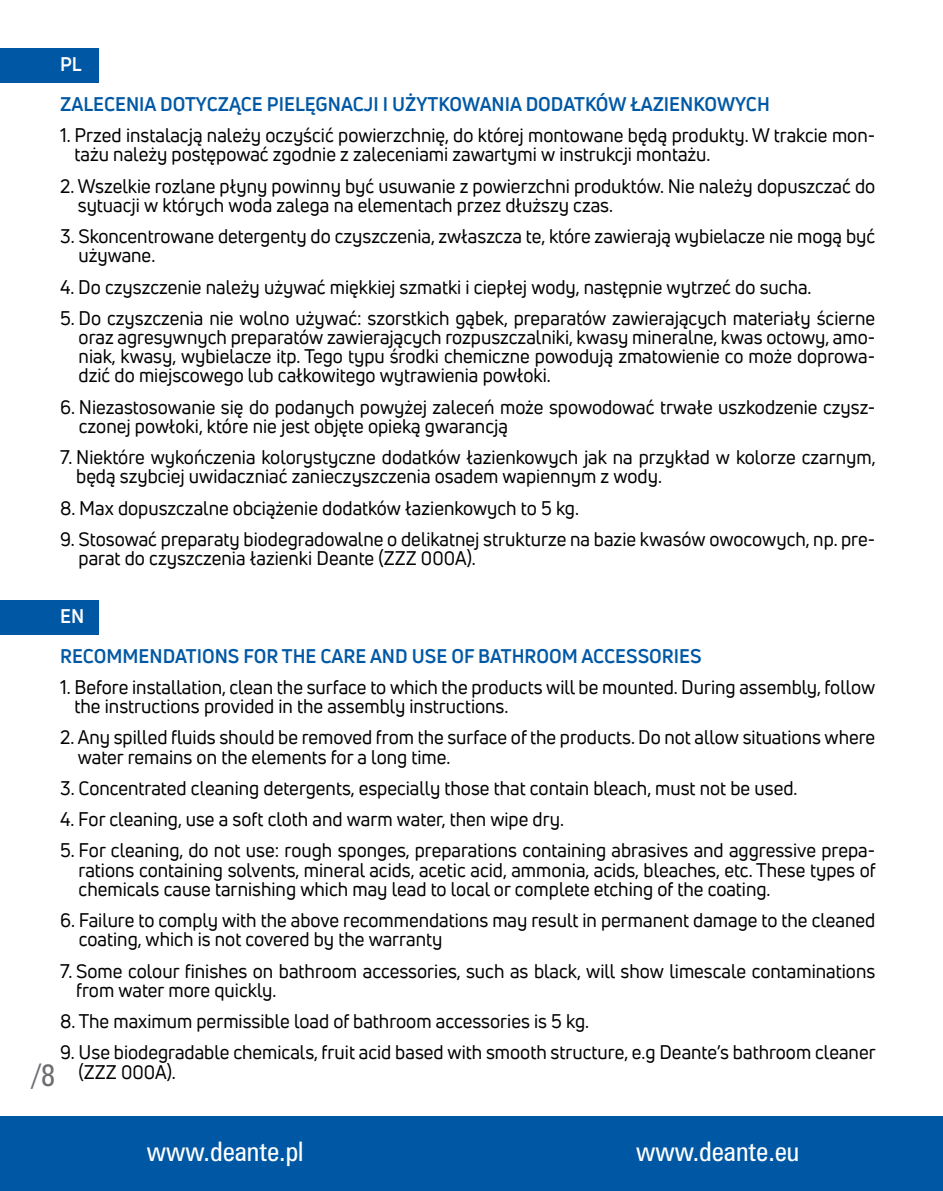
<style>
.page{position:relative;width:943px;height:1191px;background:#fff}
.page>*{position:absolute;margin:0;border:0;box-sizing:border-box;transform-origin:0 0}
.t1{font:28px "Zurich Cn PL";color:#6d6e71}
.t2{font:24.5px "Zurich Cn PL";color:#fff}
.t3{font:19.25px/19.2px "Uni Neue";color:#000}
.t4{font:700 19.25px "Uni Neue";color:#0058a4}
.t5{font:700 19.25px "Uni Neue";color:#fff}
</style>
<div class="page">
<div style="left:0;top:1116px;width:943px;height:75px;background:#0058a4"></div>
<div style="left:0;top:48px;width:98px;height:35px;background:#0058a4"></div>
<div style="left:0;top:600px;width:98px;height:34px;background:#0058a4"></div>
<p class="t5" style="left:60px;top:52px;width:23px">PL</p>
<p class="t4" style="left:60px;top:92px;width:711px">ZALECENIA DOTYCZĄCE PIELĘGNACJI I UŻYTKOWANIA DODATKÓW ŁAZIENKOWYCH</p>
<p class="t3" style="left:75px;top:125px;width:802px;text-indent:-14px">1. Przed instalacją należy oczyścić powierzchnię, do której montowane będą produkty. W trakcie mon&shy;tażu należy postępować zgodnie z zaleceniami zawartymi w instrukcji montażu.</p>
<p class="t3" style="left:78px;top:176px;width:799px;text-indent:-18px">2. Wszelkie rozlane płyny powinny być usuwanie z powierzchni produktów. Nie należy dopuszczać do sytuacji w których woda zalega na elementach przez dłuższy czas.</p>
<p class="t3" style="left:78px;top:226px;width:798px;text-indent:-18px">3. Skoncentrowane detergenty do czyszczenia, zwłaszcza te, które zawierają wybielacze nie mogą być używane.</p>
<p class="t3" style="left:60px;top:277px;width:753px">4. Do czyszczenie należy używać miękkiej szmatki i ciepłej wody, następnie wytrzeć do sucha.</p>
<p class="t3" style="left:79px;top:308px;width:798px;text-align:justify;text-indent:-18px">5. Do czyszczenia nie wolno używać: szorstkich gąbek, preparatów zawierających materiały ścierne oraz agresywnych preparatów zawierających rozpuszczalniki, kwasy mineralne, kwas octowy, amo&shy;niak, kwasy, wybielacze itp. Tego typu środki chemiczne powodują zmatowienie co może doprowa&shy;dzić do miejscowego lub całkowitego wytrawienia powłoki.</p>
<p class="t3" style="left:79px;top:397px;width:798px;text-indent:-19px">6. Niezastosowanie się do podanych powyżej zaleceń może spowodować trwałe uszkodzenie czysz&shy;czonej powłoki, które nie jest objęte opieką gwarancją</p>
<p class="t3" style="left:76px;top:447px;width:801px;text-indent:-16px">7. Niektóre wykończenia kolorystyczne dodatków łazienkowych jak na przykład w kolorze czarnym, będą szybciej uwidaczniać zanieczyszczenia osadem wapiennym z wody.</p>
<p class="t3" style="left:60px;top:498px;width:520px">8. Max dopuszczalne obciążenie dodatków łazienkowych to 5 kg.</p>
<p class="t3" style="left:79px;top:529px;width:798px;text-indent:-18px">9. Stosować preparaty biodegradowalne o delikatnej strukturze na bazie kwasów owocowych, np. pre&shy;parat do czyszczenia łazienki Deante (ZZZ 000A).</p>
<p class="t5" style="left:60px;top:604px;width:26px">EN</p>
<p class="t4" style="left:60px;top:643px;width:643px">RECOMMENDATIONS FOR THE CARE AND USE OF BATHROOM ACCESSORIES</p>
<p class="t3" style="left:75px;top:677px;width:802px;text-indent:-14px">1. Before installation, clean the surface to which the products will be mounted. During assembly, follow the instructions provided in the assembly instructions.</p>
<p class="t3" style="left:78px;top:727px;width:799px;text-indent:-18px">2. Any spilled fluids should be removed from the surface of the products. Do not allow situations where water remains on the elements for a long time.</p>
<p class="t3" style="left:60px;top:778px;width:738px">3. Concentrated cleaning detergents, especially those that contain bleach, must not be used.</p>
<p class="t3" style="left:60px;top:809px;width:505px">4. For cleaning, use a soft cloth and warm water, then wipe dry.</p>
<p class="t3" style="left:79px;top:840px;width:798px;text-align:justify;text-indent:-18px">5. For cleaning, do not use: rough sponges, preparations containing abrasives and aggressive prepa&shy;rations containing solvents, mineral acids, acetic acid, ammonia, acids, bleaches, etc. These types of chemicals cause tarnishing which may lead to local or complete etching of the coating.</p>
<p class="t3" style="left:79px;top:910px;width:798px;text-indent:-19px">6. Failure to comply with the above recommendations may result in permanent damage to the cleaned coating, which is not covered by the warranty</p>
<p class="t3" style="left:76px;top:961px;width:800px;text-indent:-16px">7. Some colour finishes on bathroom accessories, such as black, will show limescale contaminations from water more quickly.</p>
<p class="t3" style="left:60px;top:1011px;width:530px">8. The maximum permissible load of bathroom accessories is 5 kg.</p>
<p class="t3" style="left:79px;top:1042px;width:798px;text-indent:-18px">9. Use biodegradable chemicals, fruit acid based with smooth structure, e.g Deante’s bathroom cleaner (ZZZ 000A).</p>
<h1 class="t1" style="left:32px;top:1056px;width:25px">/8</h1>
<p class="t2" style="left:147px;top:1134px;width:158px">www.deante.pl</p>
<p class="t2" style="left:636px;top:1134px;width:165px">www.deante.eu</p>
</div>
